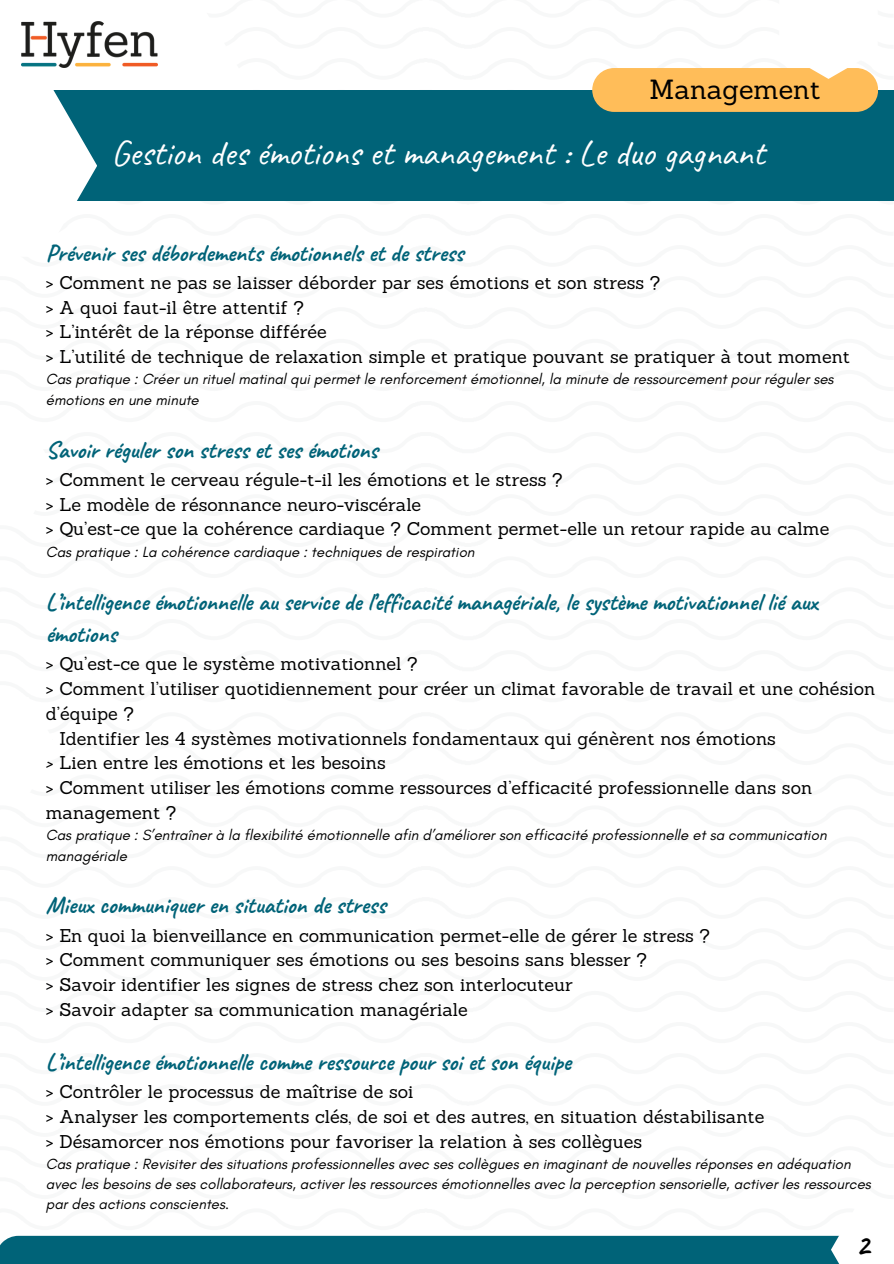
<style>
.page{position:relative;width:894px;height:1264px;background:#fff}
.page>*{position:absolute;margin:0;border:0;box-sizing:border-box;transform-origin:0 0}
.t1{font:36px "Caveat";color:#fff}
.t2{font:700 30px "Caveat";color:#000}
.t3{font:27px "Sanchez";color:#000}
.t4{font:700 24px/32.7px "Caveat";color:#006378}
.t5{font:18px/24.8px "Sanchez";color:#000}
.t6{font:italic 15px/20.2px "Glacial Indifference";color:#000}
</style>
<div class="page">
<img style="left:21px;top:22px;width:136px;height:46px">
<div style="left:0;top:90px;width:893px;height:110px;background:#006378"></div>
<div style="left:592px;top:68px;width:285px;height:44px;background:#ffbd59;border-radius:22px"></div>
<div style="left:0;top:75px;width:97px;height:182px;background:#fff"></div>
<div style="left:0;top:1235px;width:893px;height:28px;background:#006378"></div>
<div style="left:830px;top:1200px;width:63px;height:63px;background:#fff"></div>
<div style="left:779px;top:0;width:98px;height:79px;background:#fff"></div>
<p class="t3" style="left:649px;top:72px;width:173px">Management</p>
<p class="t1" style="left:111px;top:130px;width:655px">Gestion des émotions et management : Le duo gagnant</p>
<p class="t4" style="left:46px;top:236px;width:419px">Prévenir ses débordements émotionnels et de stress</p>
<h2 class="t5" style="left:46px;top:270px;width:615px">&gt; Comment ne pas se laisser déborder par ses émotions et son stress ?</h2>
<h1 class="t5" style="left:46px;top:294px;width:259px">&gt; A quoi faut-il être attentif ?</h1>
<p class="t5" style="left:46px;top:319px;width:282px">&gt; L’intérêt de la réponse différée</p>
<p class="t5" style="left:46px;top:344px;width:805px">&gt; L’utilité de technique de relaxation simple et pratique pouvant se pratiquer à tout moment</p>
<p class="t6" style="left:46px;top:369px;width:789px">Cas pratique : Créer un rituel matinal qui permet le renforcement émotionnel, la minute de ressourcement pour réguler ses émotions en une minute</p>
<p class="t4" style="left:46px;top:433px;width:333px">Savoir réguler son stress et ses émotions</p>
<p class="t5" style="left:46px;top:467px;width:784px">&gt; Comment le cerveau régule-t-il les émotions et le stress ?<br>&gt; Le modèle de résonnance neuro-viscérale<br>&gt; Qu’est-ce que la cohérence cardiaque ? Comment permet-elle un retour rapide au calme</p>
<p class="t6" style="left:46px;top:541px;width:430px">Cas pratique : La cohérence cardiaque : techniques de respiration</p>
<p class="t4" style="left:46px;top:585px;width:773px">L’intelligence émotionnelle au service de l’efficacité managériale, le système motivationnel lié aux émotions</p>
<p class="t5" style="left:46px;top:651px;width:373px">&gt; Qu’est-ce que le système motivationnel ?</p>
<h3 class="t5" style="left:46px;top:676px;width:830px">&gt; Comment l’utiliser quotidiennement pour créer un climat favorable de travail et une cohésion d’équipe ?</h3>
<p class="t5" style="left:46px;top:725px;width:731px">&gt; Identifier les 4 systèmes motivationnels fondamentaux qui génèrent nos émotions</p>
<p class="t5" style="left:46px;top:750px;width:341px">&gt; Lien entre les émotions et les besoins</p>
<p class="t5" style="left:46px;top:775px;width:767px">&gt; Comment utiliser les émotions comme ressources d’efficacité professionnelle dans son management ?</p>
<p class="t6" style="left:46px;top:825px;width:782px">Cas pratique : S’entraîner à la flexibilité émotionnelle afin d’améliorer son efficacité professionnelle et sa communication managériale</p>
<p class="t4" style="left:46px;top:889px;width:341px">Mieux communiquer en situation de stress</p>
<p class="t5" style="left:46px;top:922px;width:665px">&gt; En quoi la bienveillance en communication permet-elle de gérer le stress ? &gt; Comment communiquer ses émotions ou ses besoins sans blesser ?<br>&gt; Savoir identifier les signes de stress chez son interlocuteur<br>&gt; Savoir adapter sa communication managériale</p>
<p class="t4" style="left:46px;top:1045px;width:526px">L’intelligence émotionnelle comme ressource pour soi et son équipe</p>
<p class="t5" style="left:46px;top:1079px;width:369px">&gt; Contrôler le processus de maîtrise de soi</p>
<h3 class="t5" style="left:46px;top:1103px;width:720px">&gt; Analyser les comportements clés, de soi et des autres, en situation déstabilisante</h3>
<p class="t5" style="left:46px;top:1128px;width:597px">&gt; Désamorcer nos émotions pour favoriser la relation à ses collègues</p>
<p class="t6" style="left:46px;top:1153px;width:826px">Cas pratique : Revisiter des situations professionnelles avec ses collègues en imaginant de nouvelles réponses en adéquation avec les besoins de ses collaborateurs, activer les ressources émotionnelles avec la perception sensorielle, activer les ressources par des actions conscientes.</p>
<p class="t2" style="left:855px;top:1226px;width:15px">2</p>
</div>
